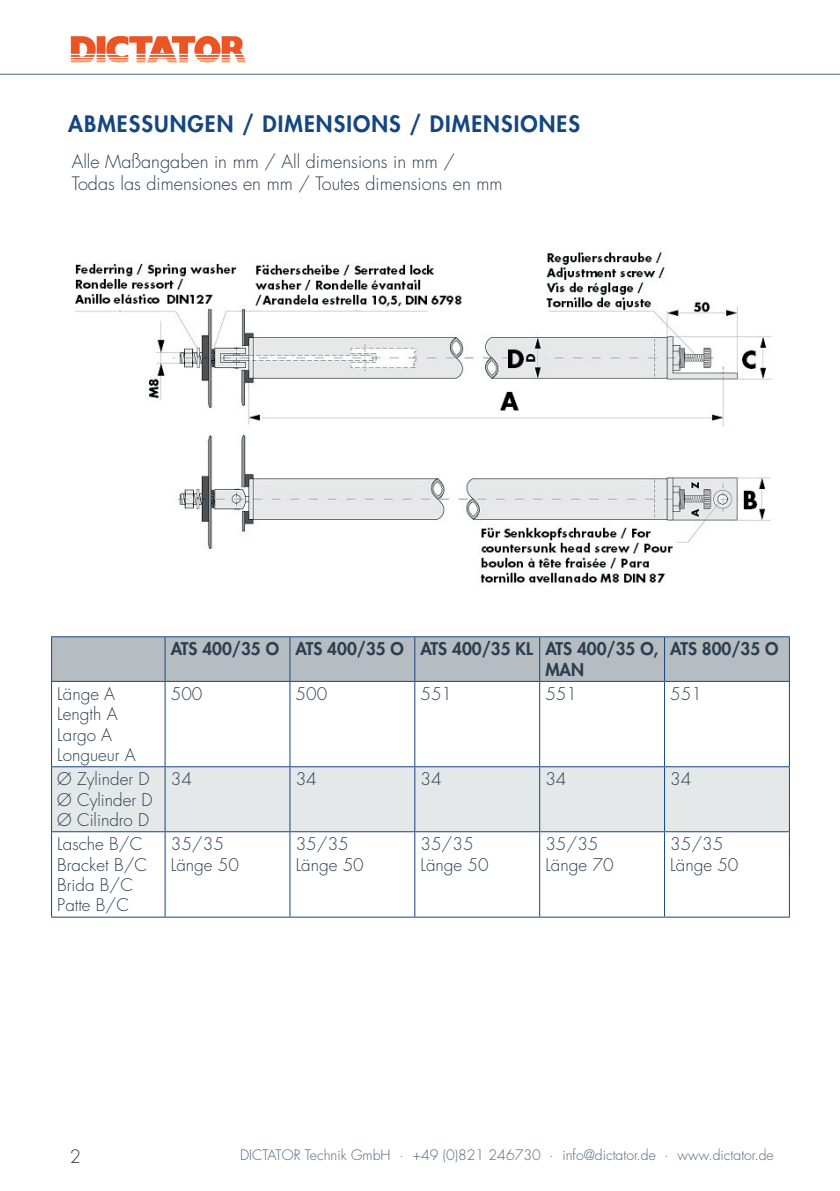
<style>
.page{position:relative;width:840px;height:1191px;background:#fff}
.page>*{position:absolute;margin:0;border:0;box-sizing:border-box;transform-origin:0 0}
.t1{font:800 22px "Futura Std";letter-spacing:.05em;color:#154682}
.t2{font:300 18px/21.6px "Futura Std";color:#2b3d4e}
.t3{font:300 17px/20.4px "Futura Std";color:#2b3d4e}
.t4{font:800 17px/20.4px "Futura Std";color:#2b3d4e}
.t5{font:300 14px "Futura Std";color:#4d647e}
</style>
<div class="page">
<img style="left:70px;top:37px;width:176px;height:25px">
<hr style="left:0;top:74px;width:839px;height:1px;background:#4d647e">
<img style="left:75px;top:248px;width:696px;height:339px">
<div style="left:52px;top:637px;width:736px;height:44px;background:#b6bdc2"></div>
<div style="left:52px;top:767px;width:736px;height:64px;background:#e4e8e8"></div>
<hr style="left:164px;top:637px;width:1px;height:44px;background:#154682">
<hr style="left:289px;top:637px;width:1px;height:44px;background:#154682">
<hr style="left:414px;top:637px;width:1px;height:44px;background:#154682">
<hr style="left:539px;top:637px;width:1px;height:44px;background:#154682">
<hr style="left:164px;top:682px;width:1px;height:84px;background:#154682">
<hr style="left:289px;top:682px;width:1px;height:84px;background:#154682">
<hr style="left:414px;top:682px;width:1px;height:84px;background:#154682">
<hr style="left:539px;top:682px;width:1px;height:84px;background:#154682">
<hr style="left:51px;top:766px;width:114px;height:1px;background:#154682">
<hr style="left:165px;top:766px;width:125px;height:1px;background:#154682">
<hr style="left:164px;top:767px;width:1px;height:64px;background:#154682">
<hr style="left:290px;top:766px;width:124px;height:1px;background:#154682">
<hr style="left:289px;top:767px;width:1px;height:64px;background:#154682">
<hr style="left:414px;top:766px;width:125px;height:1px;background:#154682">
<hr style="left:414px;top:767px;width:1px;height:64px;background:#154682">
<hr style="left:539px;top:766px;width:125px;height:1px;background:#154682">
<hr style="left:539px;top:767px;width:1px;height:64px;background:#154682">
<hr style="left:664px;top:766px;width:125px;height:1px;background:#154682">
<hr style="left:51px;top:831px;width:114px;height:1px;background:#154682">
<hr style="left:165px;top:831px;width:125px;height:1px;background:#154682">
<hr style="left:164px;top:832px;width:1px;height:84px;background:#154682">
<hr style="left:290px;top:831px;width:124px;height:1px;background:#154682">
<hr style="left:289px;top:832px;width:1px;height:84px;background:#154682">
<hr style="left:414px;top:831px;width:125px;height:1px;background:#154682">
<hr style="left:414px;top:832px;width:1px;height:84px;background:#154682">
<hr style="left:539px;top:831px;width:125px;height:1px;background:#154682">
<hr style="left:539px;top:832px;width:1px;height:84px;background:#154682">
<hr style="left:664px;top:831px;width:125px;height:1px;background:#154682">
<hr style="left:51px;top:916px;width:114px;height:1px;background:#154682">
<hr style="left:165px;top:916px;width:125px;height:1px;background:#154682">
<hr style="left:290px;top:916px;width:124px;height:1px;background:#154682">
<hr style="left:414px;top:916px;width:125px;height:1px;background:#154682">
<hr style="left:539px;top:916px;width:125px;height:1px;background:#154682">
<hr style="left:664px;top:916px;width:125px;height:1px;background:#154682">
<hr style="left:51px;top:636px;width:114px;height:1px;background:#154682">
<hr style="left:51px;top:637px;width:1px;height:44px;background:#154682">
<hr style="left:165px;top:636px;width:125px;height:1px;background:#154682">
<hr style="left:290px;top:636px;width:124px;height:1px;background:#154682">
<hr style="left:414px;top:636px;width:125px;height:1px;background:#154682">
<hr style="left:539px;top:636px;width:125px;height:1px;background:#154682">
<hr style="left:664px;top:636px;width:125px;height:1px;background:#154682">
<hr style="left:663px;top:637px;width:1px;height:44px;background:#154682">
<hr style="left:788px;top:637px;width:1px;height:44px;background:#154682">
<hr style="left:51px;top:681px;width:114px;height:1px;background:#154682">
<hr style="left:51px;top:682px;width:1px;height:84px;background:#154682">
<hr style="left:165px;top:681px;width:125px;height:1px;background:#154682">
<hr style="left:290px;top:681px;width:124px;height:1px;background:#154682">
<hr style="left:414px;top:681px;width:125px;height:1px;background:#154682">
<hr style="left:539px;top:681px;width:125px;height:1px;background:#154682">
<hr style="left:664px;top:681px;width:125px;height:1px;background:#154682">
<hr style="left:663px;top:682px;width:1px;height:84px;background:#154682">
<hr style="left:788px;top:682px;width:1px;height:84px;background:#154682">
<hr style="left:51px;top:767px;width:1px;height:64px;background:#154682">
<hr style="left:663px;top:767px;width:1px;height:64px;background:#154682">
<hr style="left:788px;top:767px;width:1px;height:64px;background:#154682">
<hr style="left:51px;top:832px;width:1px;height:84px;background:#154682">
<hr style="left:663px;top:832px;width:1px;height:84px;background:#154682">
<hr style="left:788px;top:832px;width:1px;height:84px;background:#154682">
<p class="t1" style="left:68px;top:109px;width:513px">ABMESSUNGEN / DIMENSIONS / DIMENSIONES</p>
<p class="t2" style="left:72px;top:151px;width:432px">Alle Maßangaben in mm / All dimensions in mm /<br>Todas las dimensiones en mm / Toutes dimensions en mm</p>
<p class="t4" style="left:545px;top:639px;width:115px;text-indent:-374px">ATS 400/35 O ATS 400/35 O ATS 400/35 KL ATS 400/35 O,<br>MAN</p>
<p class="t4" style="left:669px;top:639px;width:110px">ATS 800/35 O</p>
<p class="t3" style="left:57px;top:684px;width:80px">Länge A<br>Length A<br>Largo A<br>Longueur A</p>
<p class="t3" style="left:171px;top:684px;width:33px">500</p>
<p class="t3" style="left:295px;top:684px;width:33px">500</p>
<p class="t3" style="left:420px;top:684px;width:33px">551</p>
<p class="t3" style="left:545px;top:684px;width:33px">551</p>
<p class="t3" style="left:670px;top:684px;width:33px">551</p>
<p class="t3" style="left:57px;top:769px;width:97px">Ø Zylinder D<br>Ø Cylinder D<br>Ø Cilindro D</p>
<p class="t3" style="left:171px;top:769px;width:23px">34</p>
<p class="t3" style="left:295px;top:769px;width:23px">34</p>
<p class="t3" style="left:420px;top:769px;width:23px">34</p>
<p class="t3" style="left:545px;top:769px;width:23px">34</p>
<p class="t3" style="left:670px;top:769px;width:23px">34</p>
<p class="t3" style="left:57px;top:834px;width:91px">Lasche B/C<br>Bracket B/C<br>Brida B/C<br>Patte B/C</p>
<p class="t3" style="left:171px;top:834px;width:70px">35/35<br>Länge 50</p>
<p class="t3" style="left:295px;top:834px;width:70px">35/35<br>Länge 50</p>
<p class="t3" style="left:420px;top:834px;width:70px">35/35<br>Länge 50</p>
<p class="t3" style="left:545px;top:834px;width:70px">35/35<br>Länge 70</p>
<p class="t3" style="left:670px;top:834px;width:70px">35/35<br>Länge 50</p>
<p class="t2" style="left:70px;top:1146px;width:13px">2</p>
<p class="t5" style="left:240px;top:1146px;width:535px">DICTATOR Technik GmbH · +49 (0)821 246730 · info@dictator.de · www.dictator.de</p>
</div>
